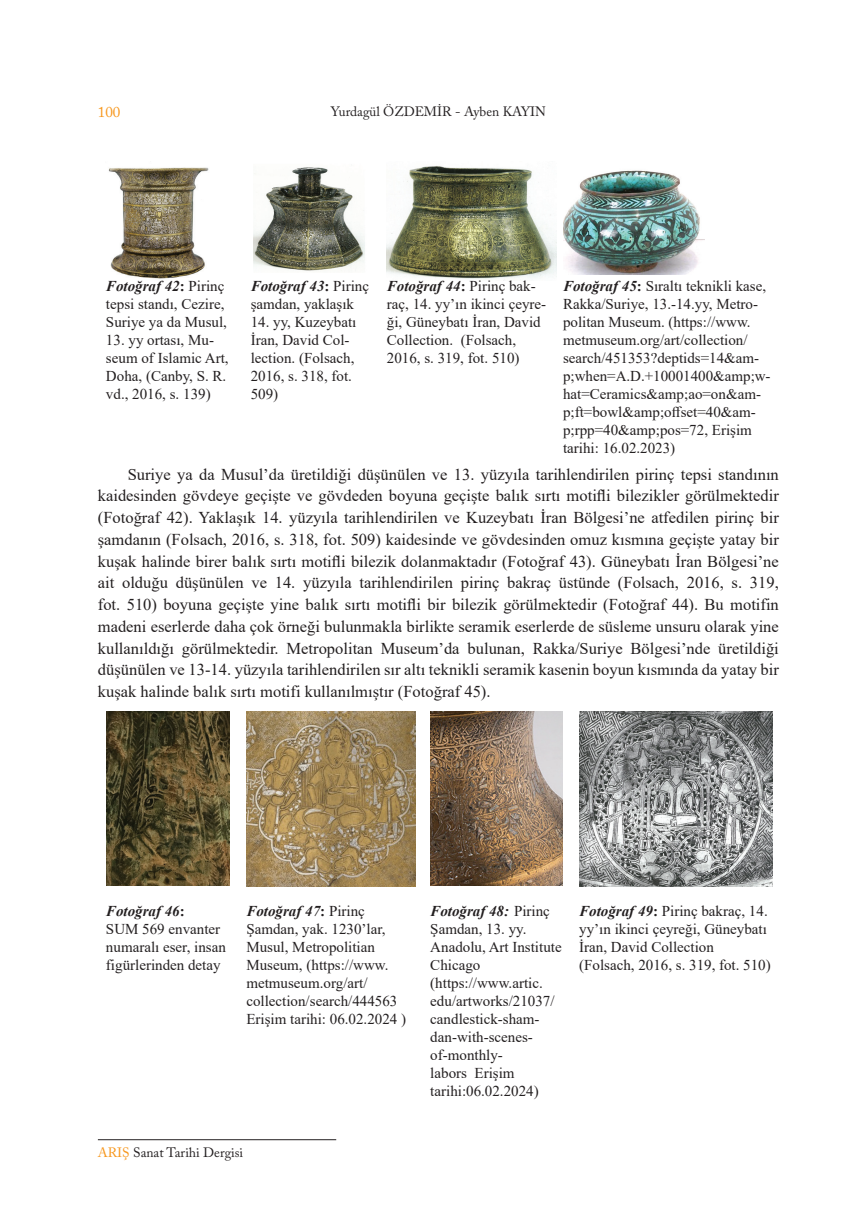
<style>
.page{position:relative;width:864px;height:1217px;background:#fff}
.page>*{position:absolute;margin:0;border:0;box-sizing:border-box;transform-origin:0 0}
.t1{font:16.5px/21.8px "Times New Roman";color:#231f20;text-align:justify}
.t2{font:15px/18px "Times New Roman";color:#231f20}
.t3{font:15px "Adobe Caslon Pro";color:#f7971d}
.t4{font:13.5px "Adobe Caslon Pro";color:#231f20}
.s1{font-weight:700;font-style:italic}
.s2{font-weight:700}
.s3{color:#f7971d}
</style>
<div class="page">
<hr style="left:98px;top:1138px;width:238px;height:1px;background:#231f20">
<img style="left:108px;top:167px;width:101px;height:112px">
<img style="left:253px;top:167px;width:112px;height:104px">
<img style="left:387px;top:165px;width:169px;height:114px">
<img style="left:563px;top:170px;width:141px;height:104px">
<img style="left:106px;top:711px;width:123px;height:174px">
<img style="left:246px;top:711px;width:169px;height:175px">
<img style="left:430px;top:711px;width:132px;height:174px">
<img style="left:579px;top:711px;width:192px;height:175px">
<p class="t3" style="left:98px;top:103px;width:24px">100</p>
<p class="t4" style="left:331px;top:103px;width:216px">Yurdagül ÖZDEMİR - Ayben KAYIN</p>
<p class="t2" style="left:387px;top:276px;width:161px"><span class="s1">Fotoğraf 44</span><span class="s2">:</span> Pirinç bak&shy;raç, 14. yy’ın ikinci çeyre&shy;ği, Güneybatı İran, David<br>Collection. (Folsach,<br>2016, s. 319, fot. 510)</p>
<p class="t2" style="left:563px;top:276px;width:209px"><span class="s1">Fotoğraf 45</span><span class="s2">:</span> Sıraltı teknikli kase,<br>Rakka/Suriye, 13.-14.yy, Metro&shy;politan Museum. (https://www. metmuseum.org/art/collection/ search/451353?deptids=14&amp;am&shy;p;when=A.D.+10001400&amp;amp;w&shy;hat=Ceramics&amp;amp;ao=on&amp;am&shy;p;ft=bowl&amp;amp;offset=40&amp;am&shy;p;rpp=40&amp;amp;pos=72, Erişim tarihi: 16.02.2023)</p>
<p class="t1" style="left:98px;top:462px;width:682px;text-indent:30px">Suriye ya da Musul’da üretildiği düşünülen ve 13. yüzyıla tarihlendirilen pirinç tepsi standının kaidesinden gövdeye geçişte ve gövdeden boyuna geçişte balık sırtı motifli bilezikler görülmektedir (Fotoğraf 42). Yaklaşık 14. yüzyıla tarihlendirilen ve Kuzeybatı İran Bölgesi’ne atfedilen pirinç bir şamdanın (Folsach, 2016, s. 318, fot. 509) kaidesinde ve gövdesinden omuz kısmına geçişte yatay bir kuşak halinde birer balık sırtı motifli bilezik dolanmaktadır (Fotoğraf 43). Güneybatı İran Bölgesi’ne ait olduğu düşünülen ve 14. yüzyıla tarihlendirilen pirinç bakraç üstünde (Folsach, 2016, s. 319, fot. 510) boyuna geçişte yine balık sırtı motifli bir bilezik görülmektedir (Fotoğraf 44). Bu motifin madeni eserlerde daha çok örneği bulunmakla birlikte seramik eserlerde de süsleme unsuru olarak yine kullanıldığı görülmektedir. Metropolitan Museum’da bulunan, Rakka/Suriye Bölgesi’nde üretildiği düşünülen ve 13-14. yüzyıla tarihlendirilen sır altı teknikli seramik kasenin boyun kısmında da yatay bir kuşak halinde balık sırtı motifi kullanılmıştır (Fotoğraf 45).</p>
<p class="t2" style="left:106px;top:276px;width:122px"><span class="s1">Fotoğraf 42</span><span class="s2">:</span> Pirinç tepsi standı, Cezire,<br>Suriye ya da Musul,</p>
<p class="t2" style="left:106px;top:330px;width:124px">13. yy ortası, Mu&shy;seum of Islamic Art,<br>Doha, (Canby, S. R. vd., 2016, s. 139)</p>
<p class="t2" style="left:250px;top:276px;width:120px"><span class="s1">Fotoğraf 43</span><span class="s2">:</span> Pirinç şamdan, yaklaşık</p>
<p class="t2" style="left:250px;top:312px;width:107px">14. yy, Kuzeybatı<br>İran, David Col&shy;lection. (Folsach,<br>2016, s. 318, fot.<br>509)</p>
<p class="t2" style="left:106px;top:901px;width:121px"><span class="s1">Fotoğraf 46</span><span class="s2">:<br></span>SUM 569 envanter numaralı eser, insan figürlerinden detay</p>
<p class="t2" style="left:246px;top:901px;width:161px"><span class="s1">Fotoğraf 47</span><span class="s2">:</span> Pirinç<br>Şamdan, yak. 1230’lar,<br>Musul, Metropolitian<br>Museum, (https://www. metmuseum.org/art/ collection/search/444563<br>Erişim tarihi: 06.02.2024 )</p>
<p class="t2" style="left:430px;top:901px;width:133px"><span class="s1">Fotoğraf 48:</span> Pirinç<br>Şamdan, 13. yy.<br>Anadolu, Art Institute<br>Chicago (https://www.artic. edu/artworks/21037/ candlestick-sham&shy;dan-with-scenes&shy;of-monthly-<br>labors Erişim tarihi:06.02.2024)</p>
<p class="t2" style="left:579px;top:901px;width:193px"><span class="s1">Fotoğraf 49</span><span class="s2">:</span> Pirinç bakraç, 14. yy’ın ikinci çeyreği, Güneybatı<br>İran, David Collection (Folsach, 2016, s. 319, fot. 510)</p>
<p class="t4" style="left:98px;top:1143px;width:147px"><span class="s3">ARIŞ</span> Sanat Tarihi Dergisi</p>
</div>
